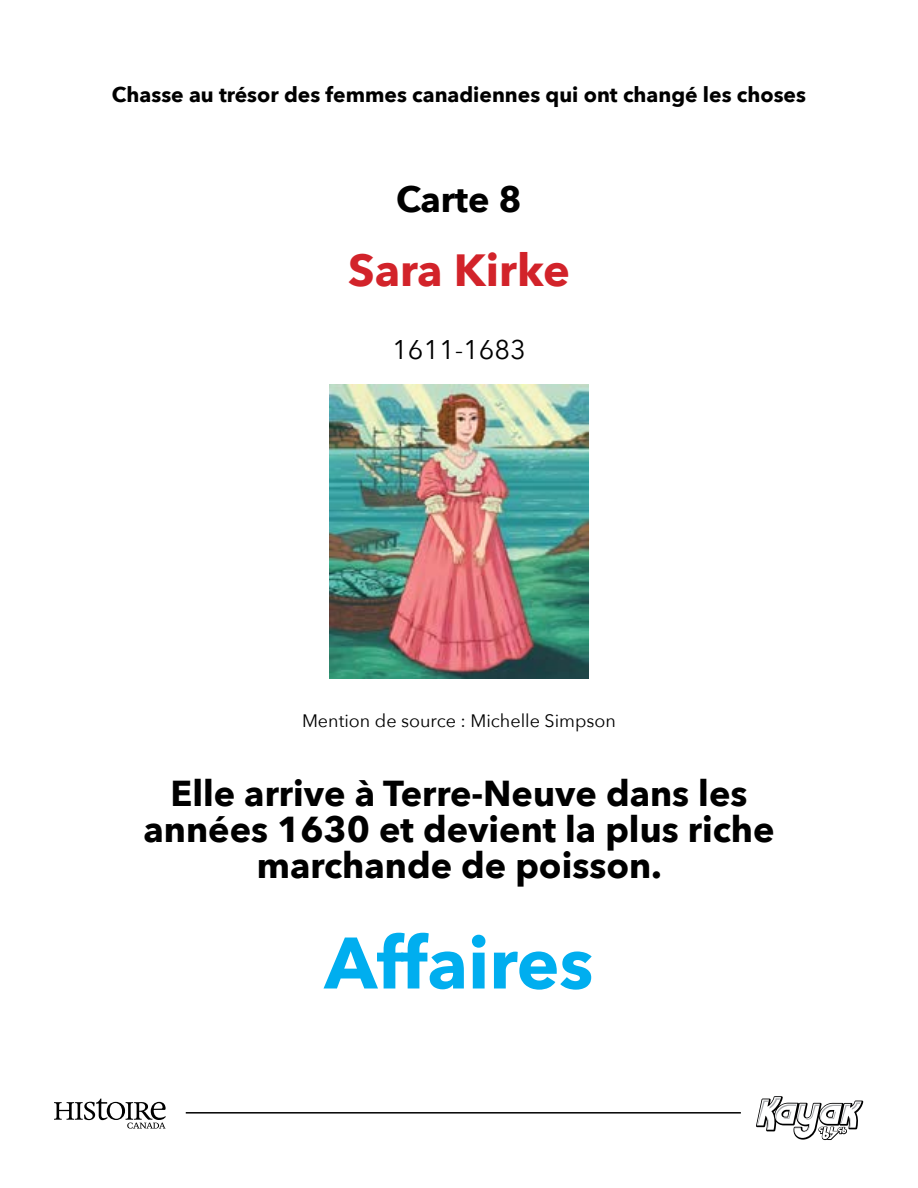
<style>
.page{position:relative;width:918px;height:1188px;background:#fff}
.page>*{position:absolute;margin:0;border:0;box-sizing:border-box;transform-origin:0 0}
.t1{font:700 72px "Avenir Next";color:#00aeef}
.t2{font:700 45px "Avenir Next";color:#d2232a}
.t3{font:700 36px/36px "Avenir Next";color:#000;text-align:center}
.t4{font:27px "Avenir Next";color:#000}
.t5{font:700 21px "Avenir Next";color:#000}
.t6{font:18px "Avenir Next";color:#000}
</style>
<div class="page">
<svg style="left:756px;top:1096px;width:107px;height:44px"></svg>
<hr style="left:186px;top:1112px;width:555px;height:2px;background:#000">
<svg style="left:54px;top:1099px;width:112px;height:30px"></svg>
<img style="left:329px;top:384px;width:260px;height:295px">
<p class="t5" style="left:112px;top:81px;width:696px">Chasse au trésor des femmes canadiennes qui ont changé les choses</p>
<p class="t3" style="left:396px;top:183px;width:127px">Carte 8</p>
<p class="t2" style="left:348px;top:241px;width:223px">Sara Kirke</p>
<p class="t4" style="left:392px;top:332px;width:135px">1611-1683</p>
<p class="t6" style="left:302px;top:709px;width:315px">Mention de source : Michelle Simpson</p>
<p class="t3" style="left:143px;top:777px;width:633px">Elle arrive à Terre-Neuve dans les années 1630 et devient la plus riche marchande de poisson.</p>
<h1 class="t1" style="left:325px;top:916px;width:270px">Affaires</h1>
</div>
